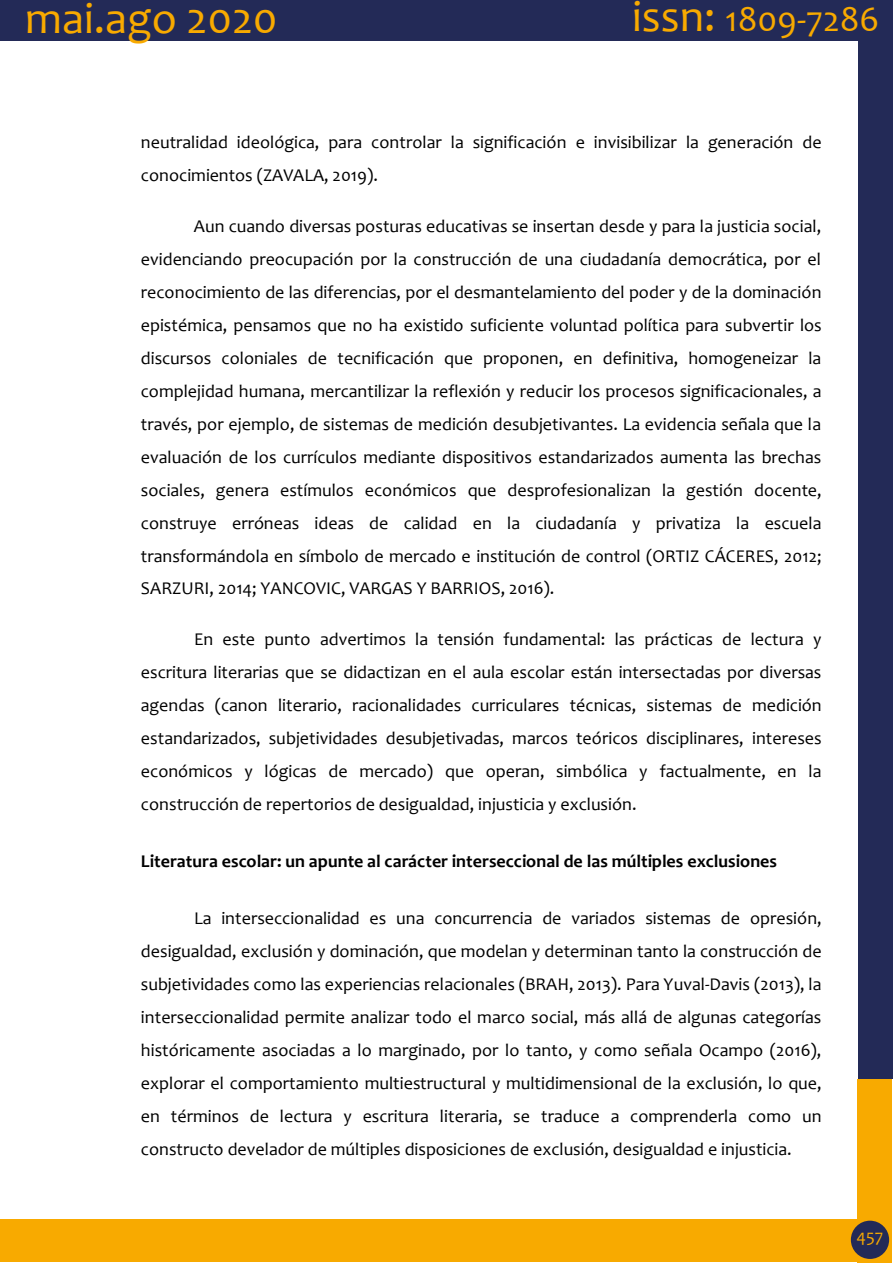
<style>
.page{position:relative;width:893px;height:1263px;background:#fff}
.page>*{position:absolute;margin:0;border:0;box-sizing:border-box;transform-origin:0 0}
.t1{font:45px "Candara";color:#f8aa00}
.t2{font:36px "Candara";color:#f8aa00}
.t3{font:18px/33px "Candara";color:#000;text-align:justify}
.t4{font:700 18px "Candara";letter-spacing:.005em;color:#000}
.t5{font:18px "Candara";color:#f8aa00}
.s1{font-size:45px}
</style>
<div class="page">
<div style="left:858px;top:0;width:34px;height:1079px;background:#232a57"></div>
<div style="left:0;top:0;width:890px;height:41px;background:#232a57"></div>
<div style="left:857px;top:1079px;width:34px;height:184px;background:#f8aa00"></div>
<div style="left:0;top:1219px;width:860px;height:43px;background:#f8aa00"></div>
<div style="left:851px;top:1221px;width:38px;height:38px;background:#232a57;border-radius:50%"></div>
<h1 class="t1" style="left:25px;top:-9px;width:254px">mai.ago 2020</h1>
<h2 class="t2" style="left:632px;top:-3px;width:249px"><span class="s1">issn:</span> 1809-7286</h2>
<p class="t3" style="left:141px;top:126px;width:682px">neutralidad ideológica, para controlar la significación e invisibilizar la generación de conocimientos (ZAVALA, 2019).</p>
<p class="t3" style="left:141px;top:210px;width:682px;text-indent:53px">Aun cuando diversas posturas educativas se insertan desde y para la justicia social, evidenciando preocupación por la construcción de una ciudadanía democrática, por el reconocimiento de las diferencias, por el desmantelamiento del poder y de la dominación epistémica, pensamos que no ha existido suficiente voluntad política para subvertir los discursos coloniales de tecnificación que proponen, en definitiva, homogeneizar la complejidad humana, mercantilizar la reflexión y reducir los procesos significacionales, a través, por ejemplo, de sistemas de medición desubjetivantes. La evidencia señala que la evaluación de los currículos mediante dispositivos estandarizados aumenta las brechas sociales, genera estímulos económicos que desprofesionalizan la gestión docente, construye erróneas ideas de calidad en la ciudadanía y privatiza la escuela transformándola en símbolo de mercado e institución de control (ORTIZ CÁCERES, 2012; SARZURI, 2014; YANCOVIC, VARGAS Y BARRIOS, 2016).</p>
<p class="t3" style="left:141px;top:623px;width:682px;text-indent:53px">En este punto advertimos la tensión fundamental: las prácticas de lectura y escritura literarias que se didactizan en el aula escolar están intersectadas por diversas agendas (canon literario, racionalidades curriculares técnicas, sistemas de medición estandarizados, subjetividades desubjetivadas, marcos teóricos disciplinares, intereses económicos y lógicas de mercado) que operan, simbólica y factualmente, en la construcción de repertorios de desigualdad, injusticia y exclusión.</p>
<p class="t4" style="left:141px;top:850px;width:638px">Literatura escolar: un apunte al carácter interseccional de las múltiples exclusiones</p>
<p class="t3" style="left:141px;top:902px;width:682px;text-indent:53px">La interseccionalidad es una concurrencia de variados sistemas de opresión, desigualdad, exclusión y dominación, que modelan y determinan tanto la construcción de subjetividades como las experiencias relacionales (BRAH, 2013). Para Yuval-Davis (2013), la interseccionalidad permite analizar todo el marco social, más allá de algunas categorías históricamente asociadas a lo marginado, por lo tanto, y como señala Ocampo (2016), explorar el comportamiento multiestructural y multidimensional de la exclusión, lo que, en términos de lectura y escritura literaria, se traduce a comprenderla como un constructo develador de múltiples disposiciones de exclusión, desigualdad e injusticia.</p>
<p class="t5" style="left:856px;top:1224px;width:28px">457</p>
</div>
